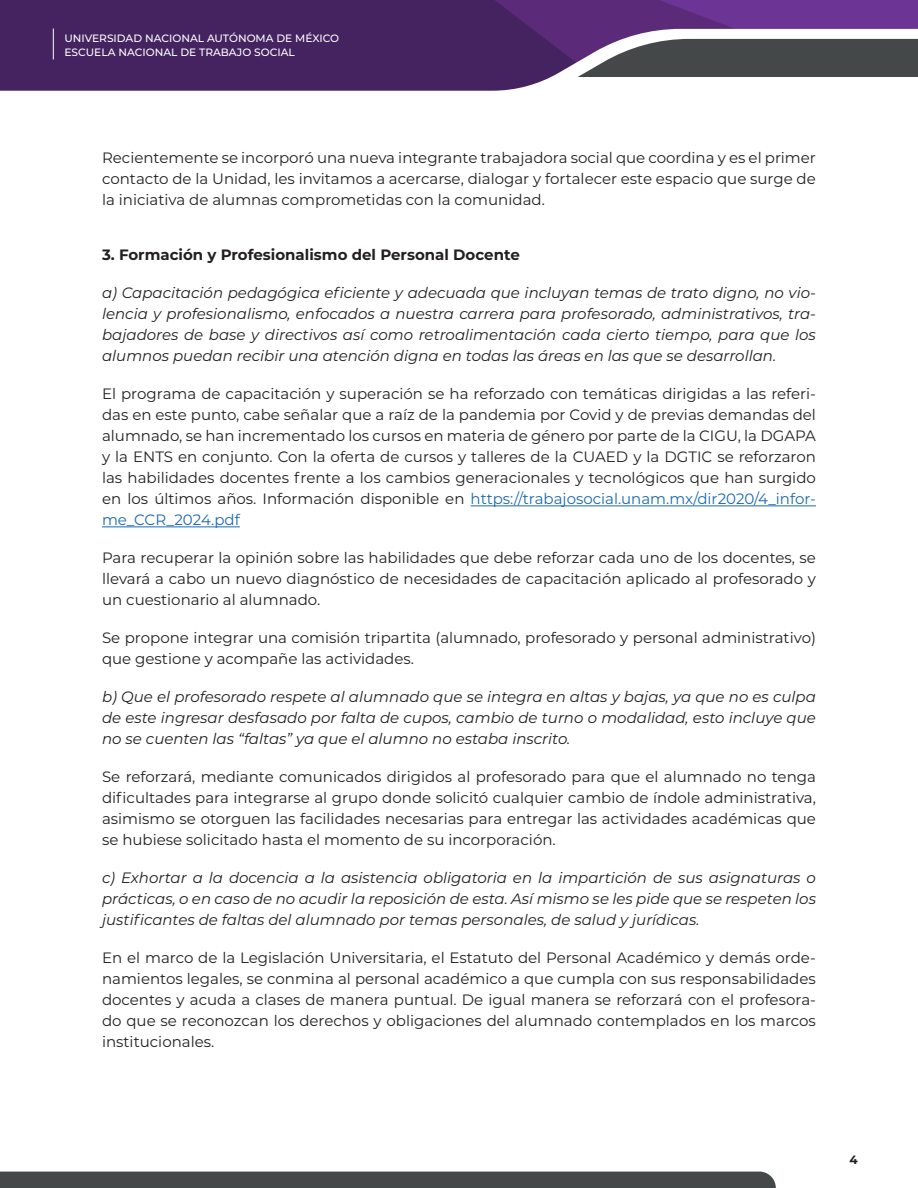
<style>
.page{position:relative;width:918px;height:1188px;background:#fff}
.page>*{position:absolute;margin:0;border:0;box-sizing:border-box;transform-origin:0 0}
.t1{font:15px/21px "Montserrat";color:#231f20;text-align:justify}
.t2{font:italic 15px/21px "Montserrat";color:#231f20;text-align:justify}
.t3{font:700 15px "Montserrat";color:#231f20}
.t4{font:700 12px "Montserrat";color:#231f20}
.t5{font:500 10.65px/13.5px "Montserrat";color:#fff}
.s1{color:#1b69b4}
</style>
<div class="page">
<div style="left:755px;top:0;width:163px;height:29px;background:#6c3595"></div>
<svg style="left:586px;top:0;width:169px;height:29px;fill:#5b2b7a"></svg>
<svg style="left:0;top:0;width:586px;height:29px;fill:#442360"></svg>
<svg style="left:0;top:29px;width:918px;height:62px;fill:#442360"></svg>
<div style="left:0;top:1172px;width:776px;height:16px;background:#454849"></div>
<hr style="left:53px;top:28px;width:1px;height:32px;background:#fff">
<hr style="left:471px;top:505px;width:345px;height:1px;background:#1b69b4">
<hr style="left:102px;top:526px;width:138px;height:1px;background:#1b69b4">
<p class="t5" style="left:64px;top:31px;width:276px">UNIVERSIDAD NACIONAL AUTÓNOMA DE MÉXICO<br>ESCUELA NACIONAL DE TRABAJO SOCIAL</p>
<p class="t1" style="left:102px;top:147px;width:715px">Recientemente se incorporó una nueva integrante trabajadora social que coordina y es el primer contacto de la Unidad, les invitamos a acercarse, dialogar y fortalecer este espacio que surge de la iniciativa de alumnas comprometidas con la comunidad.</p>
<p class="t3" style="left:102px;top:244px;width:419px">3. Formación y Profesionalismo del Personal Docente</p>
<p class="t2" style="left:102px;top:282px;width:715px">a) Capacitación pedagógica eficiente y adecuada que incluyan temas de trato digno, no vio&shy;lencia y profesionalismo, enfocados a nuestra carrera para profesorado, administrativos, tra&shy;bajadores de base y directivos así como retroalimentación cada cierto tiempo, para que los alumnos puedan recibir una atención digna en todas las áreas en las que se desarrollan.</p>
<p class="t1" style="left:102px;top:383px;width:715px">El programa de capacitación y superación se ha reforzado con temáticas dirigidas a las referi&shy;das en este punto, cabe señalar que a raíz de la pandemia por Covid y de previas demandas del alumnado, se han incrementado los cursos en materia de género por parte de la CIGU, la DGAPA y la ENTS en conjunto. Con la oferta de cursos y talleres de la CUAED y la DGTIC se reforzaron las habilidades docentes frente a los cambios generacionales y tecnológicos que han surgido en los últimos años. Información disponible en <span class="s1">https://trabajosocial.unam.mx/dir2020/4_infor&shy;me_CCR_2024.pdf</span></p>
<p class="t1" style="left:102px;top:547px;width:715px">Para recuperar la opinión sobre las habilidades que debe reforzar cada uno de los docentes, se llevará a cabo un nuevo diagnóstico de necesidades de capacitación aplicado al profesorado y un cuestionario al alumnado.</p>
<p class="t1" style="left:102px;top:627px;width:715px">Se propone integrar una comisión tripartita (alumnado, profesorado y personal administrativo) que gestione y acompañe las actividades.</p>
<p class="t2" style="left:102px;top:686px;width:715px">b) Que el profesorado respete al alumnado que se integra en altas y bajas, ya que no es culpa de este ingresar desfasado por falta de cupos, cambio de turno o modalidad, esto incluye que no se cuenten las “faltas” ya que el alumno no estaba inscrito.</p>
<p class="t1" style="left:102px;top:766px;width:715px">Se reforzará, mediante comunicados dirigidos al profesorado para que el alumnado no tenga dificultades para integrarse al grupo donde solicitó cualquier cambio de índole administrativa, asimismo se otorguen las facilidades necesarias para entregar las actividades académicas que se hubiese solicitado hasta el momento de su incorporación.</p>
<p class="t2" style="left:102px;top:867px;width:715px">c) Exhortar a la docencia a la asistencia obligatoria en la impartición de sus asignaturas o prácticas, o en caso de no acudir la reposición de esta. Así mismo se les pide que se respeten los justificantes de faltas del alumnado por temas personales, de salud y jurídicas.</p>
<p class="t1" style="left:102px;top:947px;width:715px">En el marco de la Legislación Universitaria, el Estatuto del Personal Académico y demás orde&shy;namientos legales, se conmina al personal académico a que cumpla con sus responsabilidades docentes y acuda a clases de manera puntual. De igual manera se reforzará con el profesora&shy;do que se reconozcan los derechos y obligaciones del alumnado contemplados en los marcos institucionales.</p>
<p class="t4" style="left:850px;top:1151px;width:10px">4</p>
</div>
